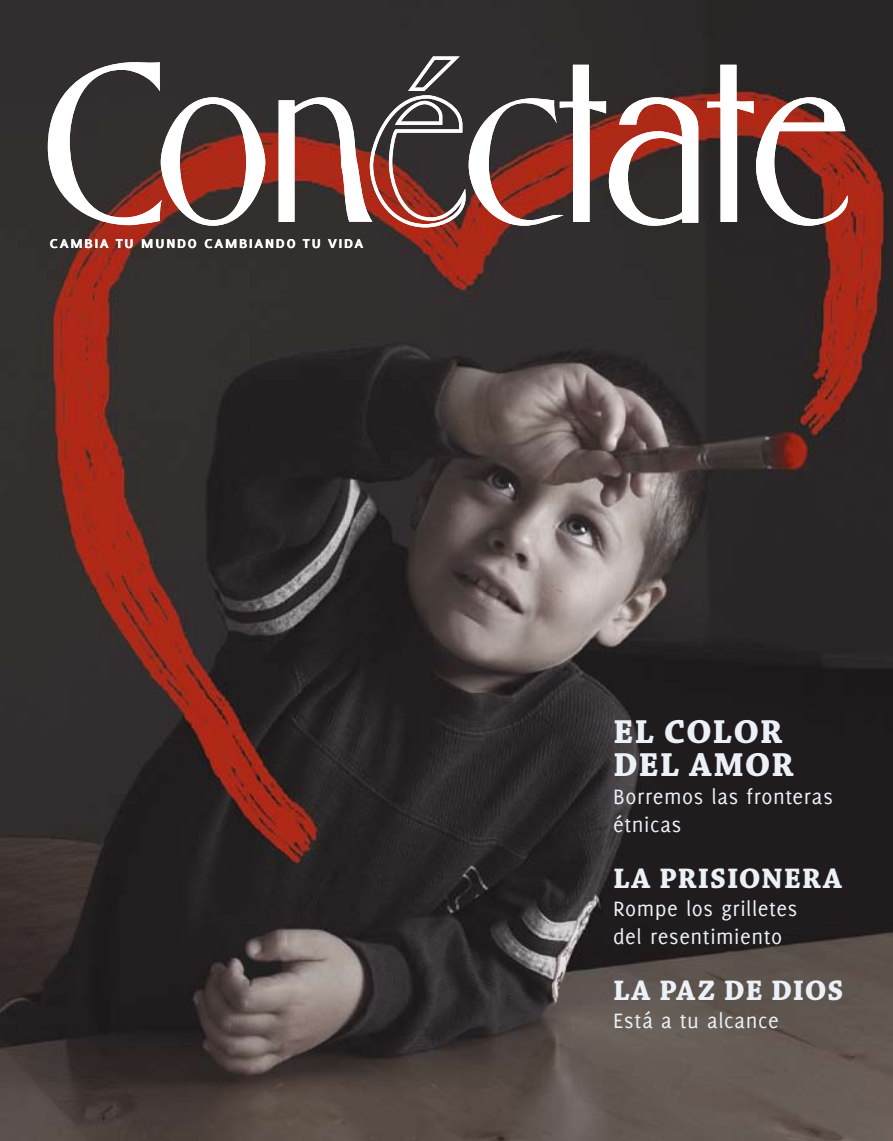
<style>
.page{position:relative;width:893px;height:1141px;background:#fff}
.page>*{position:absolute;margin:0;border:0;box-sizing:border-box;transform-origin:0 0}
.t1{font:700 200.72px "Gabriel";letter-spacing:-.01em;color:#fff}
.t2{font:700 35px/33.2px "Chaparral Pro";letter-spacing:.02em;color:#ecf1f8}
.t3{font:700 29.75px "Chaparral Pro";letter-spacing:.03em;color:#ecf1f8}
.t4{font:22.75px/28px "Delicious";letter-spacing:.025em;color:#ecf1f8}
.t5{font:700 14px "Delicious";letter-spacing:.07em;color:#fff;scale:1.25 1}
</style>
<div class="page">
<img style="left:0;top:0;width:893px;height:1141px">
<svg style="left:368px;top:55px;width:98px;height:174px;background:#674e4c"></svg>
<h1 class="t1" style="left:46px;top:13px;width:326px">CON</h1>
<p class="t5" style="left:50px;top:236px;width:252px">CAMBIA TU MUNDO CAMBIANDO TU VIDA</p>
<h1 class="t1" style="left:466px;top:13px;width:383px">CTATE</h1>
<h2 class="t2" style="left:613px;top:716px;width:182px">EL COLOR<br>DEL AMOR</h2>
<p class="t4" style="left:613px;top:782px;width:221px">Borremos las fronteras étnicas</p>
<h3 class="t3" style="left:613px;top:861px;width:231px">LA PRISIONERA</h3>
<p class="t4" style="left:613px;top:894px;width:186px">Rompe los grilletes del resentimiento</p>
<h3 class="t3" style="left:613px;top:973px;width:232px">LA PAZ DE DIOS</h3>
<p class="t4" style="left:613px;top:1006px;width:167px">Está a tu alcance</p>
</div>
